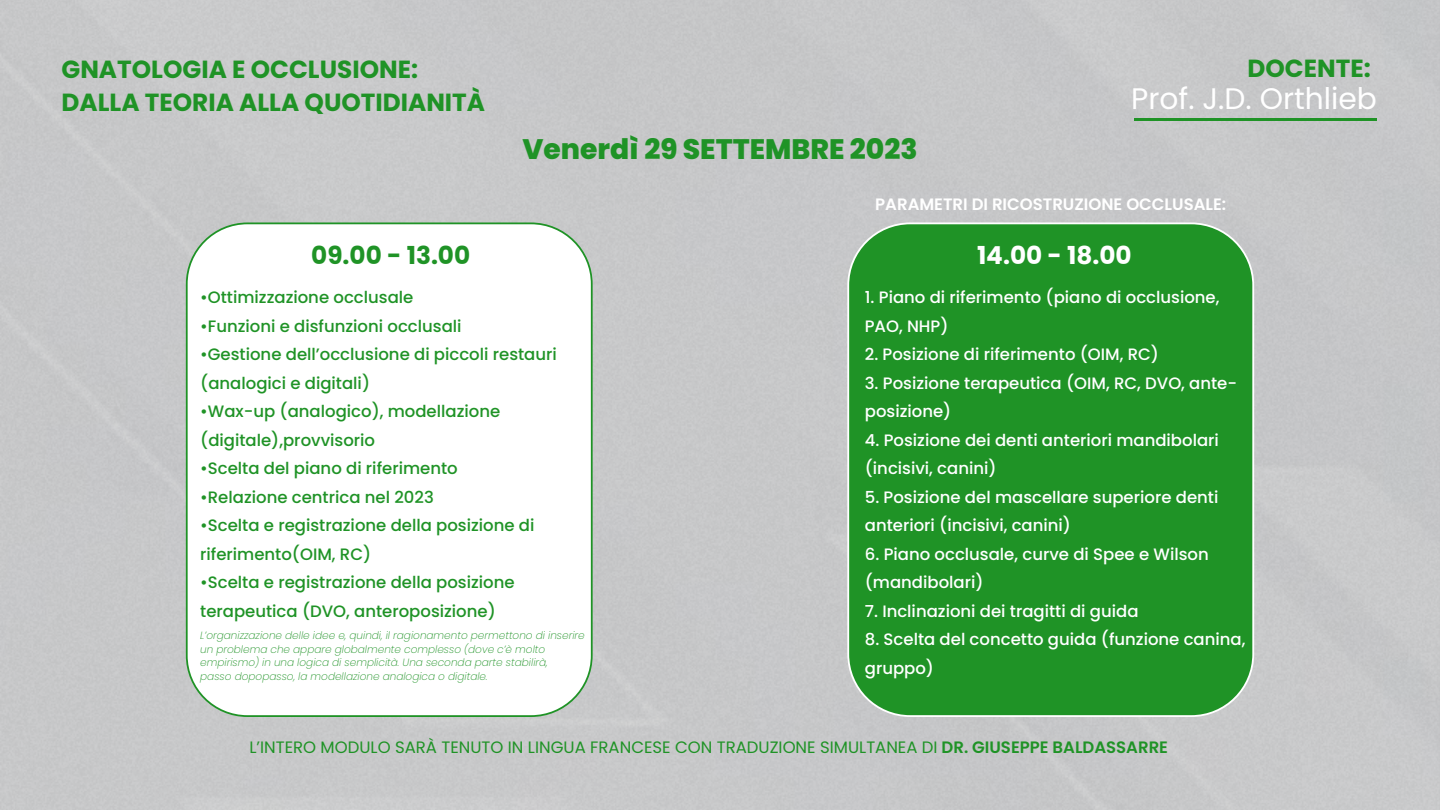
<style>
.page{position:relative;width:1440px;height:810px;background:#c7c8c9}
.page>*{position:absolute;margin:0;border:0;box-sizing:border-box;transform-origin:0 0}
.t1{font:29.7px "Poppins";color:#fff}
.t2{font:800 28.2px "Poppins";color:#1f9326}
.t3{font:700 24.75px/33px "Poppins";color:#1f9326}
.t4{font:700 24.75px "Poppins";color:#fff}
.t5{font:500 16.5px/28.5px "Poppins";color:#fff}
.t6{font:500 16.5px/28.5px "Poppins";color:#1f9326}
.t7{font:16.5px "Poppins";color:#1f9326}
.t8{font:600 16.5px "Poppins";color:#fff}
.t9{font:italic 200 10.5px/13.5px "Poppins";color:#1f9326}
.s1{font-weight:100;font-size:15px}
.s2{font-weight:600}
</style>
<div class="page">
<hr style="left:1134px;top:118px;width:243px;height:3px;background:#1f9326">
<div style="left:187px;top:223px;width:405px;height:493px;background:#fff;border-radius:61px"></div>
<div style="left:186px;top:222px;width:407px;height:495px;border:2px solid #1f9326;border-radius:61px"></div>
<div style="left:848px;top:223px;width:405px;height:493px;background:#1f9326;border-radius:62px"></div>
<div style="left:847px;top:222px;width:407px;height:495px;border:2px solid #fff;border-radius:62px"></div>
<h3 class="t3" style="left:62px;top:53px;width:425px">GNATOLOGIA E OCCLUSIONE:<br>DALLA TEORIA ALLA QUOTIDIANITÀ</h3>
<h3 class="t3" style="left:311px;top:239px;width:160px">09.00 - 13.00</h3>
<h2 class="t2" style="left:522px;top:133px;width:397px">Venerdì 29 SETTEMBRE 2023</h2>
<h3 class="t3" style="left:1247px;top:52px;width:125px">DOCENTE:</h3>
<h1 class="t1" style="left:1131px;top:81px;width:247px">Prof. J.D. Orthlieb</h1>
<p class="t8" style="left:875px;top:195px;width:353px">PARAMETRI DI RICOSTRUZIONE OCCLUSALE:</p>
<h3 class="t4" style="left:977px;top:241px;width:156px">14.00 - 18.00</h3>
<p class="t6" style="left:200px;top:283px;width:215px">•Ottimizzazione occlusale</p>
<p class="t6" style="left:200px;top:312px;width:263px">•Funzioni e disfunzioni occlusali</p>
<p class="t6" style="left:200px;top:340px;width:358px">•Gestione dell’occlusione di piccoli restauri (analogici e digitali)</p>
<p class="t6" style="left:200px;top:397px;width:302px">•Wax-up (analogico), modellazione (digitale),provvisorio</p>
<p class="t6" style="left:200px;top:454px;width:259px">•Scelta del piano di riferimento</p>
<p class="t6" style="left:200px;top:483px;width:235px">•Relazione centrica nel 2023</p>
<p class="t6" style="left:200px;top:511px;width:336px">•Scelta e registrazione della posizione di riferimento(OIM, RC)</p>
<p class="t6" style="left:200px;top:568px;width:316px">•Scelta e registrazione della posizione terapeutica (DVO, anteroposizione)</p>
<p class="t9" style="left:200px;top:629px;width:386px">L’organizzazione delle idee e, quindi, il ragionamento permettono di inserire un problema che appare globalmente complesso (dove c’è molto empirismo) in una logica di semplicità. Una seconda parte stabilirà,<br>passo dopopasso, la modellazione analogica o digitale<span class="s1">.</span></p>
<p class="t5" style="left:865px;top:283px;width:356px">1. Piano di riferimento (piano di occlusione,<br>PAO, NHP)</p>
<p class="t5" style="left:865px;top:340px;width:296px">2. Posizione di riferimento (OIM, RC)</p>
<p class="t5" style="left:865px;top:369px;width:374px">3. Posizione terapeutica (OIM, RC, DVO, ante&shy;posizione)</p>
<p class="t5" style="left:865px;top:426px;width:356px">4. Posizione dei denti anteriori mandibolari (incisivi, canini)</p>
<p class="t5" style="left:865px;top:483px;width:355px">5. Posizione del mascellare superiore denti anteriori (incisivi, canini)</p>
<p class="t5" style="left:865px;top:540px;width:345px">6. Piano occlusale, curve di Spee e Wilson (mandibolari)</p>
<p class="t5" style="left:865px;top:597px;width:275px">7. Inclinazioni dei tragitti di guida</p>
<p class="t5" style="left:865px;top:625px;width:382px">8. Scelta del concetto guida (funzione canina, gruppo)</p>
<p class="t7" style="left:249px;top:738px;width:920px">L’INTERO MODULO SARÀ TENUTO IN LINGUA FRANCESE CON TRADUZIONE SIMULTANEA DI <span class="s2">DR. GIUSEPPE BALDASSARRE</span></p>
</div>
